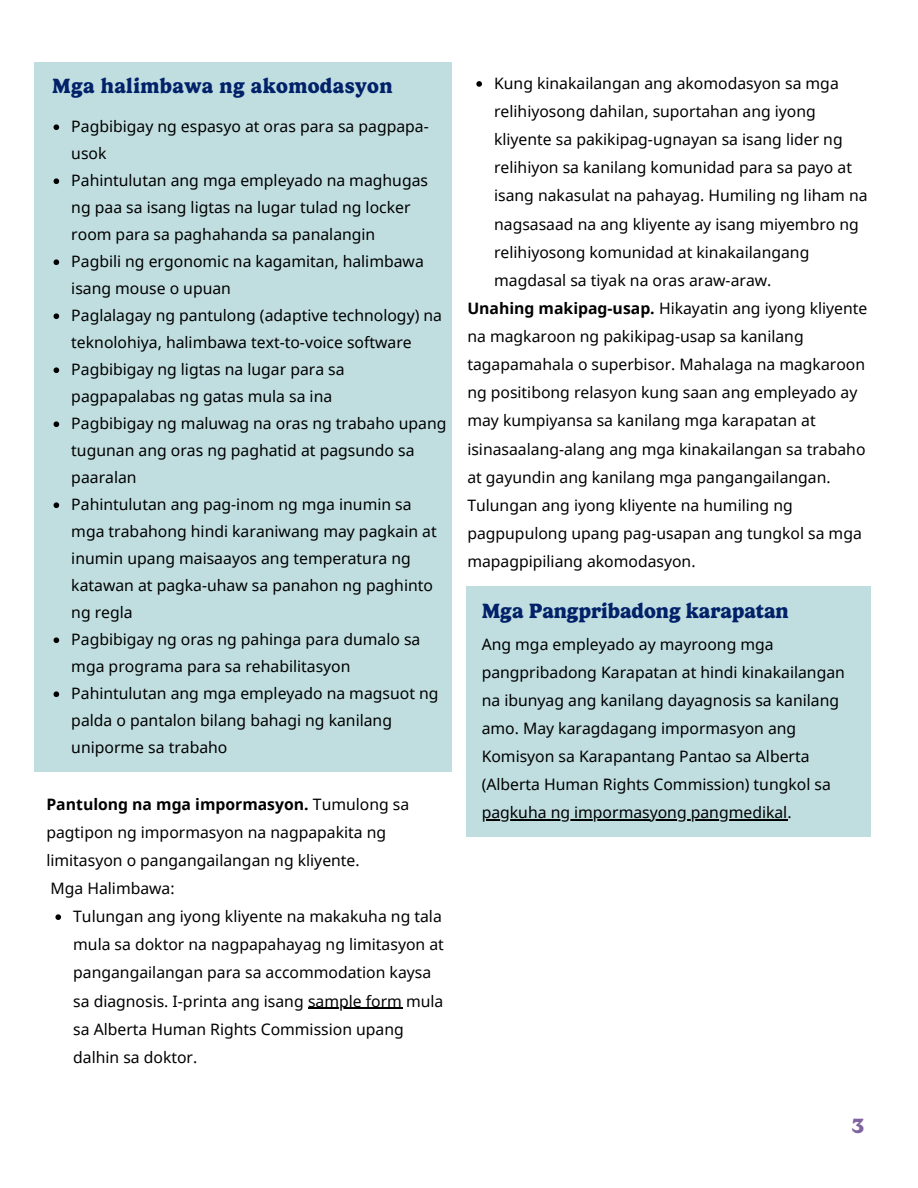
<style>
.page{position:relative;width:918px;height:1188px;background:#fff}
.page>*{position:absolute;margin:0;border:0;box-sizing:border-box;transform-origin:0 0}
.t1{font:700 21px "Gelica";letter-spacing:.02em;color:#012169}
.t2{font:700 21px "Gelica";color:#012169}
.t3{font:700 21px "Gelica";color:#8064a2}
.t4{font:15.75px/27px "Noto Sans";color:#000}
.s1{font-weight:700}
</style>
<div class="page">
<div style="left:35px;top:62px;width:417px;height:710px;background:#c0dddf"></div>
<svg style="left:54px;top:124px;width:5px;height:6px"></svg>
<svg style="left:54px;top:178px;width:5px;height:6px"></svg>
<svg style="left:54px;top:259px;width:5px;height:6px"></svg>
<svg style="left:54px;top:313px;width:5px;height:6px"></svg>
<svg style="left:54px;top:367px;width:5px;height:6px"></svg>
<svg style="left:54px;top:421px;width:5px;height:6px"></svg>
<svg style="left:54px;top:502px;width:5px;height:6px"></svg>
<svg style="left:54px;top:637px;width:5px;height:6px"></svg>
<svg style="left:54px;top:691px;width:5px;height:6px"></svg>
<svg style="left:55px;top:914px;width:6px;height:6px"></svg>
<hr style="left:308px;top:1008px;width:94px;height:1px;background:#000">
<svg style="left:476px;top:81px;width:6px;height:6px"></svg>
<div style="left:466px;top:587px;width:404px;height:250px;background:#c0dddf"></div>
<hr style="left:482px;top:820px;width:306px;height:1px;background:#000">
<h1 class="t1" style="left:52px;top:73px;width:342px">Mga halimbawa ng akomodasyon</h1>
<p class="t4" style="left:71px;top:113px;width:377px">Pagbibigay ng espasyo at oras para sa pagpapa&shy;usok<br>Pahintulutan ang mga empleyado na maghugas ng paa sa isang ligtas na lugar tulad ng locker room para sa paghahanda sa panalangin<br>Pagbili ng ergonomic na kagamitan, halimbawa isang mouse o upuan<br>Paglalagay ng pantulong (adaptive technology) na teknolohiya, halimbawa text-to-voice software Pagbibigay ng ligtas na lugar para sa pagpapalabas ng gatas mula sa ina<br>Pagbibigay ng maluwag na oras ng trabaho upang tugunan ang oras ng paghatid at pagsundo sa paaralan<br>Pahintulutan ang pag-inom ng mga inumin sa mga trabahong hindi karaniwang may pagkain at inumin upang maisaayos ang temperatura ng katawan at pagka-uhaw sa panahon ng paghinto ng regla<br>Pagbibigay ng oras ng pahinga para dumalo sa mga programa para sa rehabilitasyon Pahintulutan ang mga empleyado na magsuot ng palda o pantalon bilang bahagi ng kanilang uniporme sa trabaho</p>
<p class="t4" style="left:46px;top:790px;width:364px;line-height:28.2px"><span class="s1">Pantulong na mga impormasyon.</span> Tumulong sa pagtipon ng impormasyon na nagpapakita ng limitasyon o pangangailangan ng kliyente.<br>Mga Halimbawa:</p>
<p class="t4" style="left:73px;top:902px;width:372px;line-height:28px">Tulungan ang iyong kliyente na makakuha ng tala mula sa doktor na nagpapahayag ng limitasyon at pangangailangan para sa accommodation kaysa sa diagnosis. I-printa ang isang sample form mula sa Alberta Human Rights Commission upang dalhin sa doktor.</p>
<p class="t4" style="left:494px;top:69px;width:346px">Kung kinakailangan ang akomodasyon sa mga</p>
<p class="t4" style="left:494px;top:98px;width:323px">relihiyosong dahilan, suportahan ang iyong</p>
<p class="t4" style="left:494px;top:126px;width:350px">kliyente sa pakikipag-ugnayan sa isang lider ng</p>
<p class="t4" style="left:494px;top:154px;width:359px">relihiyon sa kanilang komunidad para sa payo at</p>
<p class="t4" style="left:494px;top:182px;width:375px">isang nakasulat na pahayag. Humiling ng liham na</p>
<p class="t4" style="left:494px;top:210px;width:366px">nagsasaad na ang kliyente ay isang miyembro ng</p>
<p class="t4" style="left:494px;top:238px;width:317px">relihiyosong komunidad at kinakailangang</p>
<p class="t4" style="left:494px;top:266px;width:279px">magdasal sa tiyak na oras araw-araw.</p>
<p class="t4" style="left:467px;top:294px;width:402px"><span class="s1">Unahing makipag-usap.</span> Hikayatin ang iyong kliyente</p>
<p class="t4" style="left:467px;top:323px;width:338px">na magkaroon ng pakikipag-usap sa kanilang</p>
<p class="t4" style="left:467px;top:351px;width:399px">tagapamahala o superbisor. Mahalaga na magkaroon</p>
<p class="t4" style="left:467px;top:379px;width:392px">ng positibong relasyon kung saan ang empleyado ay</p>
<p class="t4" style="left:467px;top:407px;width:350px">may kumpiyansa sa kanilang mga karapatan at</p>
<p class="t4" style="left:467px;top:435px;width:400px">isinasaalang-alang ang mga kinakailangan sa trabaho</p>
<p class="t4" style="left:467px;top:463px;width:365px">at gayundin ang kanilang mga pangangailangan.</p>
<p class="t4" style="left:467px;top:491px;width:327px">Tulungan ang iyong kliyente na humiling ng</p>
<p class="t4" style="left:467px;top:519px;width:396px">pagpupulong upang pag-usapan ang tungkol sa mga</p>
<p class="t4" style="left:467px;top:548px;width:230px">mapagpipiliang akomodasyon.</p>
<h1 class="t2" style="left:482px;top:599px;width:308px">Mga Pangpribadong karapatan</h1>
<p class="t4" style="left:482px;top:630px;width:365px;line-height:28px">Ang mga empleyado ay mayroong mga pangpribadong Karapatan at hindi kinakailangan na ibunyag ang kanilang dayagnosis sa kanilang amo. May karagdagang impormasyon ang Komisyon sa Karapantang Pantao sa Alberta (Alberta Human Rights Commission) tungkol sa pagkuha ng impormasyong pangmedikal.</p>
<h1 class="t3" style="left:852px;top:1114px;width:14px">3</h1>
</div>
